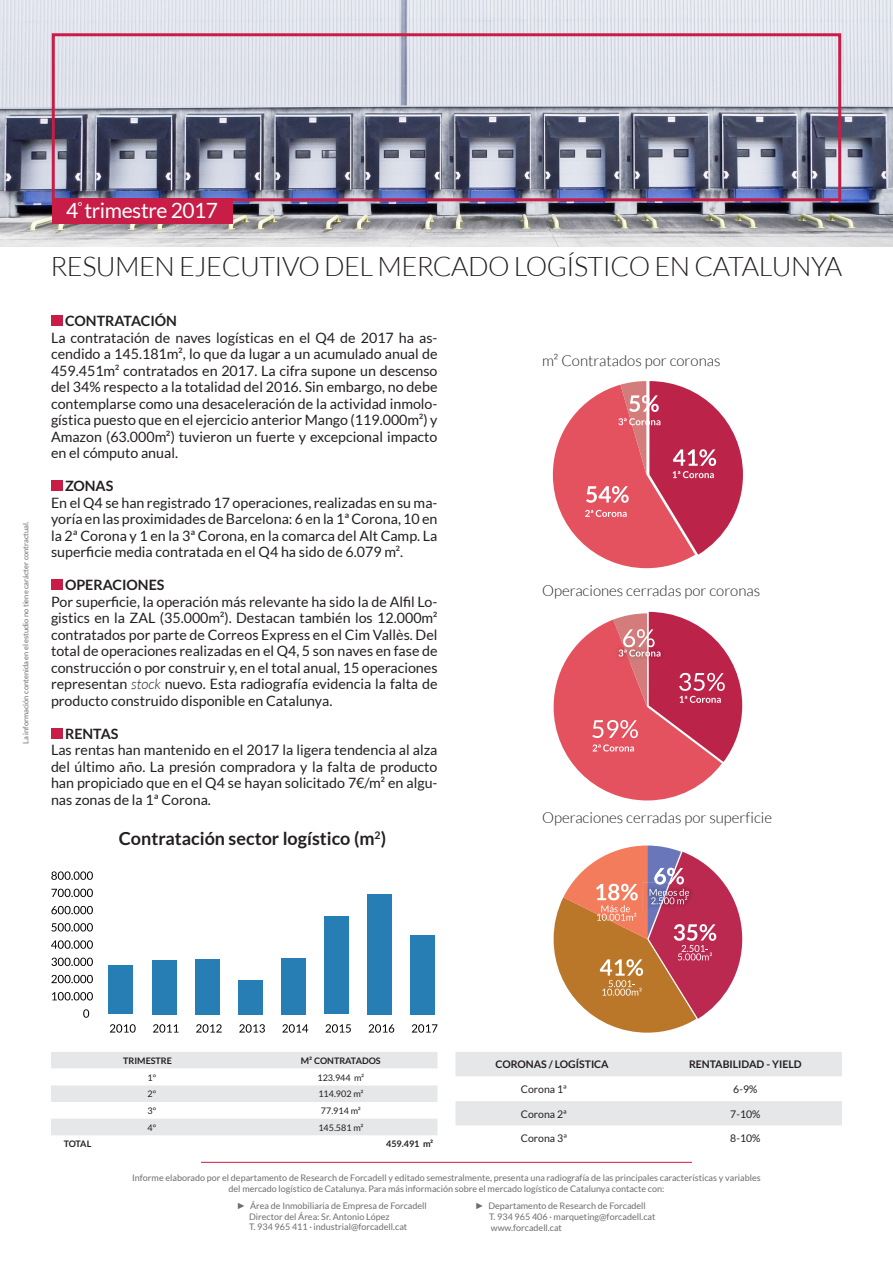
<style>
.page{position:relative;width:893px;height:1263px;background:#fff}
.page>*{position:absolute;margin:0;border:0;box-sizing:border-box;transform-origin:0 0}
.t1{font:300 27px "Lato";letter-spacing:-.02em;color:#231f20}
.t2{font:21px "Lato";letter-spacing:-.02em;color:#fff}
.t3{font:700 18px "Lato";color:#231f20}
.SubtitulosNegros{font:300 15px "Lato";color:#231f20}
.texto_base{font:14.25px/16.5px "Lato";color:#231f20;text-align:justify}
.titulos{font:700 14.25px "Lato";color:#231f20}
.t4{font:10.5px "Lato";color:#231f20}
.t5{font:700 10.5px "Lato";color:#231f20}
.t6{font:9px/10.8px "Lato";color:#6c6d70;text-align:center}
.t7{font:9px "Lato";color:#231f20}
.t8{font:700 9px "Lato";color:#231f20}
.t9{font:7.5px "Lato";color:#6c6d70}
.s1{font-weight:300;font-style:italic}
.s2{font-family:"Arial"}
</style>
<div class="page">
<svg style="left:455px;top:1052px;width:387px;height:74px"></svg>
<svg style="left:51px;top:1052px;width:386px;height:83px"></svg>
<hr style="left:201px;top:1162px;width:491px;height:1px;background:#c71d47">
<img style="left:0;top:0;width:893px;height:247px">
<div style="left:52px;top:198px;width:181px;height:26px;background:#c71d47"></div>
<div style="left:51px;top:315px;width:11px;height:11px;background:#c71d47"></div>
<div style="left:51px;top:480px;width:11px;height:11px;background:#c71d47"></div>
<div style="left:51px;top:579px;width:11px;height:11px;background:#c71d47"></div>
<div style="left:51px;top:728px;width:11px;height:11px;background:#c71d47"></div>
<div style="left:52px;top:33px;width:789px;height:168px;border:3px solid #c71d47"></div>
<svg style="left:553px;top:381px;width:190px;height:187px"></svg>
<svg style="left:554px;top:612px;width:188px;height:188px"></svg>
<svg style="left:554px;top:845px;width:188px;height:188px"></svg>
<div style="left:109px;top:965px;width:24px;height:49px;background:#267eb4"></div>
<div style="left:152px;top:960px;width:24px;height:54px;background:#267eb4"></div>
<div style="left:195px;top:959px;width:25px;height:55px;background:#267eb4"></div>
<div style="left:238px;top:980px;width:25px;height:34px;background:#267eb4"></div>
<div style="left:281px;top:958px;width:25px;height:56px;background:#267eb4"></div>
<div style="left:324px;top:916px;width:25px;height:98px;background:#267eb4"></div>
<div style="left:367px;top:894px;width:25px;height:120px;background:#267eb4"></div>
<div style="left:410px;top:935px;width:25px;height:79px;background:#267eb4"></div>
<svg style="left:83px;top:1009px;width:6px;height:9px"></svg>
<svg style="left:52px;top:992px;width:41px;height:8px"></svg>
<svg style="left:51px;top:975px;width:42px;height:8px"></svg>
<svg style="left:51px;top:957px;width:42px;height:9px"></svg>
<svg style="left:51px;top:940px;width:42px;height:9px"></svg>
<svg style="left:51px;top:923px;width:42px;height:8px"></svg>
<svg style="left:51px;top:906px;width:42px;height:8px"></svg>
<svg style="left:51px;top:889px;width:42px;height:8px"></svg>
<svg style="left:51px;top:871px;width:42px;height:9px"></svg>
<svg style="left:110px;top:1024px;width:26px;height:9px"></svg>
<svg style="left:153px;top:1024px;width:26px;height:9px"></svg>
<svg style="left:196px;top:1024px;width:26px;height:9px"></svg>
<svg style="left:239px;top:1024px;width:26px;height:9px"></svg>
<svg style="left:282px;top:1024px;width:26px;height:9px"></svg>
<svg style="left:326px;top:1024px;width:25px;height:9px"></svg>
<svg style="left:369px;top:1024px;width:25px;height:9px"></svg>
<svg style="left:412px;top:1024px;width:25px;height:9px"></svg>
<p class="t9" style="left:22px;top:744px;width:224px;rotate:-90deg">La información contenida en el estudio no tiene carácter contractual.</p>
<p class="t2" style="left:66px;top:199px;width:153px">4<sup>º</sup> trimestre 2017</p>
<p class="t1" style="left:50px;top:252px;width:793px">RESUMEN EJECUTIVO DEL MERCADO LOGÍSTICO EN CATALUNYA</p>
<p class="titulos" style="left:65px;top:313px;width:113px">CONTRATACIÓN</p>
<p class="texto_base" style="left:51px;top:329px;width:388px">La contratación de naves logísticas en el Q4 de 2017 ha as&shy;cendido a 145.181m², lo que da lugar a un acumulado anual de 459.451m² contratados en 2017. La cifra supone un descenso del 34% respecto a la totalidad del 2016. Sin embargo, no debe contemplarse como una desaceleración de la actividad inmolo&shy;gística puesto que en el ejercicio anterior Mango (119.000m²) y Amazon (63.000m²) tuvieron un fuerte y excepcional impacto en el cómputo anual.</p>
<p class="titulos" style="left:65px;top:478px;width:50px">ZONAS</p>
<p class="texto_base" style="left:51px;top:494px;width:388px">En el Q4 se han registrado 17 operaciones, realizadas en su ma&shy;yoría en las proximidades de Barcelona: 6 en la 1ª Corona, 10 en la 2ª Corona y 1 en la 3ª Corona, en la comarca del Alt Camp. La superficie media contratada en el Q4 ha sido de 6.079 m².</p>
<p class="titulos" style="left:65px;top:577px;width:101px">OPERACIONES</p>
<p class="texto_base" style="left:51px;top:593px;width:388px">Por superficie, la operación más relevante ha sido la de Alfil Lo&shy;gistics en la ZAL (35.000m²). Destacan también los 12.000m² contratados por parte de Correos Express en el Cim Vallès. Del total de operaciones realizadas en el Q4, 5 son naves en fase de construcción o por construir y, en el total anual, 15 operaciones representan <span class="s1">stock</span> nuevo. Esta radiografía evidencia la falta de producto construido disponible en Catalunya.</p>
<p class="titulos" style="left:65px;top:725px;width:55px">RENTAS</p>
<p class="texto_base" style="left:51px;top:742px;width:388px">Las rentas han mantenido en el 2017 la ligera tendencia al alza del último año. La presión compradora y la falta de producto han propiciado que en el Q4 se hayan solicitado 7€/m² en algu&shy;nas zonas de la 1ª Corona.</p>
<p class="t3" style="left:119px;top:828px;width:269px">Contratación sector logístico (m<sup>2</sup>)</p>
<p class="SubtitulosNegros" style="left:542px;top:352px;width:180px">m² Contratados por coronas</p>
<p class="SubtitulosNegros" style="left:542px;top:583px;width:220px">Operaciones cerradas por coronas</p>
<p class="SubtitulosNegros" style="left:542px;top:809px;width:231px">Operaciones cerradas por superficie</p>
<p class="t8" style="left:123px;top:1055px;width:50px">TRIMESTRE</p>
<p class="t8" style="left:301px;top:1055px;width:81px">M² CONTRATADOS</p>
<p class="t7" style="left:148px;top:1072px;width:10px">1º</p>
<p class="t7" style="left:317px;top:1072px;width:48px">123.944 m²</p>
<p class="t7" style="left:148px;top:1089px;width:10px">2º</p>
<p class="t7" style="left:318px;top:1089px;width:47px">114.902 m²</p>
<p class="t7" style="left:148px;top:1106px;width:10px">3º</p>
<p class="t7" style="left:321px;top:1106px;width:41px">77.914 m²</p>
<p class="t7" style="left:148px;top:1122px;width:10px">4º</p>
<p class="t7" style="left:318px;top:1122px;width:47px">145.581 m²</p>
<p class="t8" style="left:64px;top:1139px;width:29px">TOTAL</p>
<p class="t8" style="left:386px;top:1139px;width:49px">459.491 m²</p>
<p class="t5" style="left:495px;top:1058px;width:115px">CORONAS / LOGÍSTICA</p>
<p class="t5" style="left:689px;top:1058px;width:114px">RENTABILIDAD - YIELD</p>
<p class="t4" style="left:521px;top:1083px;width:47px">Corona 1ª</p>
<p class="t4" style="left:733px;top:1083px;width:26px">6-9%</p>
<p class="t4" style="left:521px;top:1108px;width:47px">Corona 2ª</p>
<p class="t4" style="left:730px;top:1108px;width:32px">7-10%</p>
<p class="t4" style="left:521px;top:1132px;width:47px">Corona 3ª</p>
<p class="t4" style="left:730px;top:1132px;width:32px">8-10%</p>
<p class="t6" style="left:132px;top:1172px;width:630px">Informe elaborado por el departamento de Research de Forcadell y editado semestralmente, presenta una radiografía de las principales características y variables del mercado logístico de Catalunya. Para más información sobre el mercado logístico de Catalunya contacte con:</p>
<p class="t6" style="left:237px;top:1201px;width:191px"><span class="s2">►</span> Área de Inmobiliaria de Empresa de Forcadell</p>
<p class="t6" style="left:249px;top:1211px;width:142px">Director del Área: Sr. Antonio López</p>
<p class="t6" style="left:249px;top:1222px;width:160px">T. 934 965 411 · industrial@forcadell.cat</p>
<p class="t6" style="left:475px;top:1201px;width:172px"><span class="s2">►</span> Departamento de Research de Forcadell</p>
<p class="t6" style="left:489px;top:1211px;width:168px">T. 934 965 406 · marqueting@forcadell.cat</p>
<p class="t6" style="left:491px;top:1222px;width:73px">www.forcadell.cat</p>
</div>
